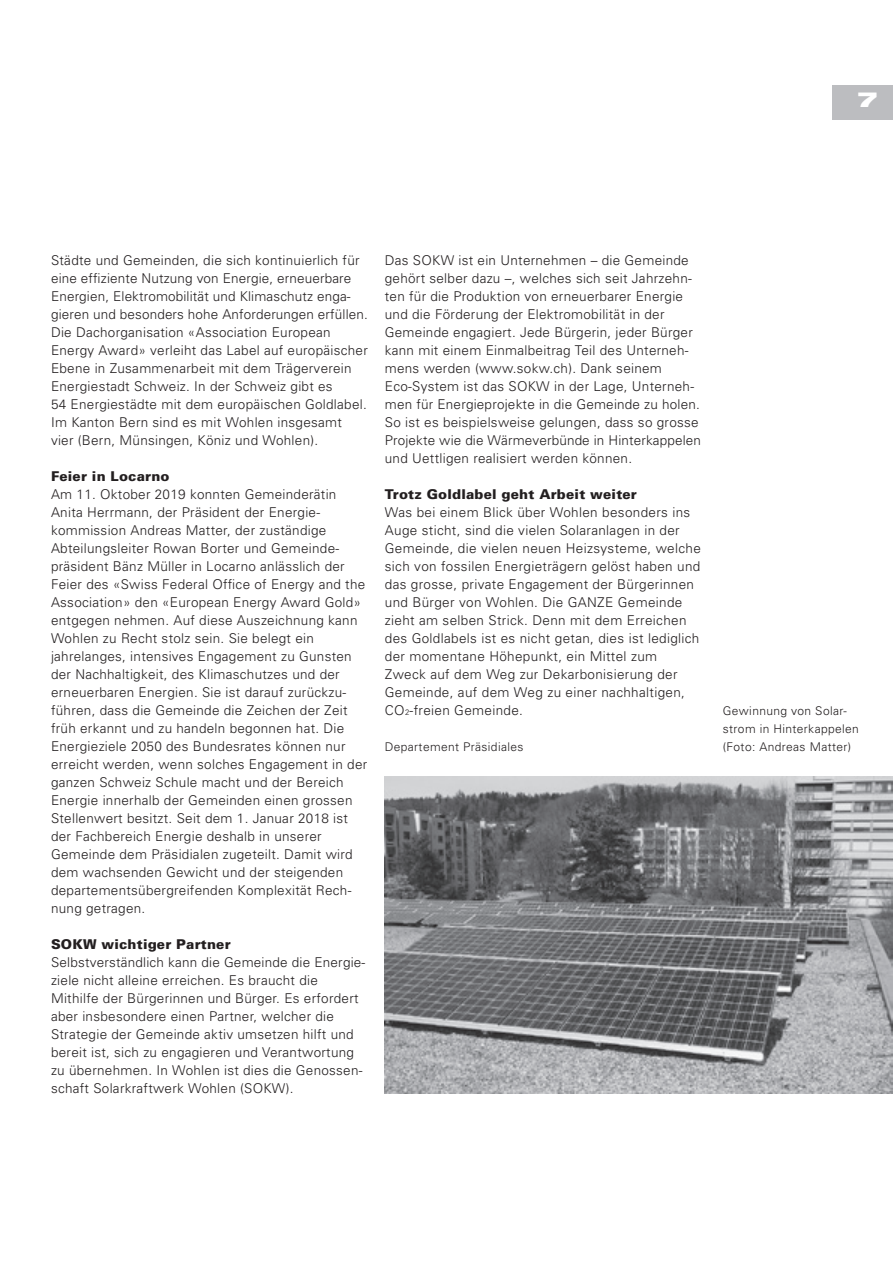
<style>
.page{position:relative;width:893px;height:1263px;background:#fff}
.page>*{position:absolute;margin:0;border:0;box-sizing:border-box;transform-origin:0 0}
.t1{font:900 expanded 21px "Helvetica Neue LT Com";color:#fff}
.t2{font:300 13.5px/18px "Univers";letter-spacing:.02em;color:#231f20}
.t3{font:900 13.5px "Univers";letter-spacing:.015em;color:#231f20}
.t4{font:300 12px/18px "Univers";letter-spacing:.03em;color:#231f20}
.s1{font-size:7.8px}
</style>
<div class="page">
<div style="left:832px;top:85px;width:61px;height:35px;background:#bcbdc0"></div>
<img style="left:385px;top:777px;width:508px;height:316px">
<h1 class="t1" style="left:858px;top:86px;width:21px">7</h1>
<p class="t2" style="left:51px;top:251px;width:318px">Städte und Gemeinden, die sich kontinuierlich für eine effiziente Nutzung von Energie, erneuerbare Energien, Elektromobilität und Klimaschutz enga&shy;gieren und besonders hohe Anforderungen erfüllen.<br>Die Dachorganisation «Association European Energy Award» verleiht das Label auf euro päischer Ebene in Zusammenarbeit mit dem Trägerverein Energiestadt Schweiz. In der Schweiz gibt es<br>54 Energiestädte mit dem europäischen Goldlabel.<br>Im Kanton Bern sind es mit Wohlen insgesamt vier (Bern, Münsingen, Köniz und Wohlen).</p>
<p class="t3" style="left:51px;top:468px;width:120px">Feier in Locarno</p>
<p class="t2" style="left:51px;top:485px;width:318px">Am 11. Oktober 2019 konnten Gemeinderätin Anita Herrmann, der Präsident der Energie&shy;kommission Andreas Matter, der zuständige Abteilungs leiter Rowan Borter und Gemeinde&shy;präsident Bänz Müller in Locarno anlässlich der Feier des «Swiss Federal Office of Energy and the Association» den «European Energy Award Gold» entgegen nehmen. Auf diese Auszeichnung kann Wohlen zu Recht stolz sein. Sie belegt ein jahrelanges, intensives Engagement zu Gunsten der Nachhaltigkeit, des Klimaschutzes und der erneuerbaren Energien. Sie ist darauf zurückzu&shy;führen, dass die Gemeinde die Zeichen der Zeit früh erkannt und zu handeln begonnen hat. Die Energieziele 2050 des Bundesrates können nur erreicht werden, wenn solches Engagement in der ganzen Schweiz Schule macht und der Bereich Energie innerhalb der Gemeinden einen grossen Stellenwert besitzt. Seit dem 1. Januar 2018 ist der Fachbereich Energie deshalb in unserer Gemeinde dem Präsidialen zugeteilt. Damit wird dem wachsenden Gewicht und der steigenden departementsübergreifenden Komplexität Rech&shy;nung getragen.</p>
<p class="t3" style="left:51px;top:936px;width:181px">SOKW wichtiger Partner</p>
<p class="t2" style="left:51px;top:953px;width:316px">Selbstverständlich kann die Gemeinde die Energie&shy;ziele nicht alleine erreichen. Es braucht die Mithilfe der Bürgerinnen und Bürger. Es erfordert aber insbesondere einen Partner, welcher die Strategie der Gemeinde aktiv umsetzen hilft und bereit ist, sich zu engagieren und Verantwortung zu übernehmen. In Wohlen ist dies die Genossen&shy;schaft Solarkraftwerk Wohlen (SOKW).</p>
<p class="t2" style="left:385px;top:251px;width:318px">Das SOKW ist ein Unternehmen – die Gemeinde gehört selber dazu –, welches sich seit Jahrzehn&shy;ten für die Produktion von erneuerbarer Energie und die Förderung der Elektromobilität in der Gemeinde engagiert. Jede Bürgerin, jeder Bürger kann mit einem Einmalbeitrag Teil des Unterneh&shy;mens werden (www.sokw.ch). Dank seinem Eco-System ist das SOKW in der Lage, Unterneh&shy;men für Energieprojekte in die Gemeinde zu holen.<br>So ist es beispielsweise gelungen, dass so grosse Projekte wie die Wärmeverbünde in Hinterkappelen und Uettligen realisiert werden können.</p>
<p class="t3" style="left:385px;top:486px;width:254px">Trotz Goldlabel geht Arbeit weiter</p>
<p class="t2" style="left:385px;top:503px;width:318px">Was bei einem Blick über Wohlen besonders ins Auge sticht, sind die vielen Solaranlagen in der Gemeinde, die vielen neuen Heizsysteme, welche sich von fossilen Energieträgern gelöst haben und das grosse, private Engagement der Bürgerinnen und Bürger von Wohlen. Die GANZE Gemeinde zieht am selben Strick. Denn mit dem Erreichen des Goldlabels ist es nicht getan, dies ist lediglich der momentane Höhepunkt, ein Mittel zum Zweck auf dem Weg zur Dekarbonisierung der Gemeinde, auf dem Weg zu einer nachhaltigen, CO<span class="s1">2</span>-freien Gemeinde.</p>
<p class="t4" style="left:385px;top:737px;width:140px">Departement Präsidiales</p>
<p class="t4" style="left:723px;top:701px;width:137px">Gewinnung von Solar&shy;strom in Hinterkappelen (Foto: Andreas Matter)</p>
</div>
